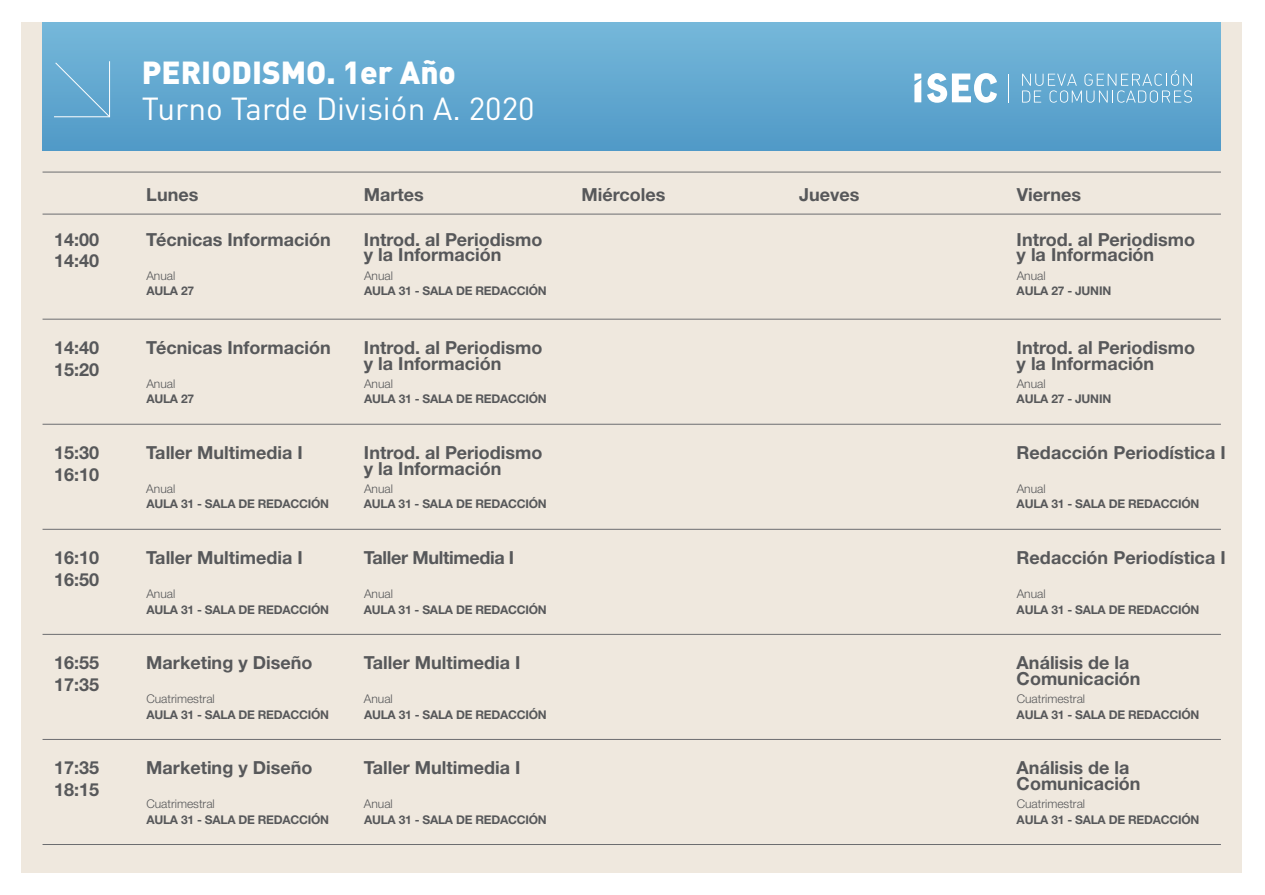
<style>
.page{position:relative;width:1265px;height:895px;background:#fff}
.page>*{position:absolute;margin:0;border:0;box-sizing:border-box;transform-origin:0 0}
.t1{font:31.5px "DIN Pro";color:#fff}
.t2{font:900 31.5px "DIN Pro";color:#fff}
.t3{font:700 18px/15.6px "Helvetica Neue LT Std";color:#57585a}
.t4{font:700 18px "Helvetica Neue LT Std";letter-spacing:-.02em;color:#57585a}
.t5{font:700 12px "Helvetica Neue LT Std";letter-spacing:-.02em;color:#57585a}
.t6{font:300 12px "Helvetica Neue LT Std";color:#57585a}
</style>
<div class="page">
<div style="left:21px;top:22px;width:1221px;height:850px;background:#efe8de"></div>
<div style="left:43px;top:22px;width:1177px;height:129px;background:linear-gradient(to bottom,#76b8da,#5099c7)"></div>
<svg style="left:1022px;top:70px;width:169px;height:33px;background:#78b4d6"></svg>
<svg style="left:1007px;top:74px;width:1px;height:28px"></svg>
<svg style="left:927px;top:73px;width:70px;height:30px;background:#b6d6e9"></svg>
<svg style="left:914px;top:74px;width:7px;height:28px"></svg>
<hr style="left:43px;top:172px;width:1177px;height:1px;background:#6c6d70">
<hr style="left:43px;top:214px;width:1177px;height:1px;background:#6c6d70">
<hr style="left:43px;top:319px;width:1177px;height:1px;background:#6c6d70">
<hr style="left:43px;top:424px;width:1177px;height:1px;background:#6c6d70">
<hr style="left:43px;top:529px;width:1177px;height:1px;background:#6c6d70">
<hr style="left:43px;top:634px;width:1177px;height:1px;background:#6c6d70">
<hr style="left:43px;top:739px;width:1177px;height:1px;background:#6c6d70">
<hr style="left:43px;top:844px;width:1177px;height:1px;background:#6c6d70">
<svg style="left:53px;top:60px;width:58px;height:58px;background:#6bacd2"></svg>
<h1 class="t2" style="left:142px;top:51px;width:315px">PERIODISMO. 1er Año</h1>
<h1 class="t1" style="left:142px;top:87px;width:394px">Turno Tarde División A. 2020</h1>
<p class="t3" style="left:146px;top:186px;width:54px">Lunes</p>
<p class="t3" style="left:364px;top:186px;width:61px">Martes</p>
<p class="t3" style="left:581px;top:186px;width:85px">Miércoles</p>
<p class="t3" style="left:799px;top:186px;width:62px">Jueves</p>
<p class="t3" style="left:1016px;top:186px;width:66px">Viernes</p>
<p class="t3" style="left:54px;top:228px;width:47px;line-height:21.6px">14:00<br>14:40</p>
<p class="t3" style="left:146px;top:231px;width:186px">Técnicas Información</p>
<p class="t6" style="left:146px;top:268px;width:30px">Anual</p>
<p class="t5" style="left:146px;top:283px;width:49px">AULA 27</p>
<p class="t3" style="left:54px;top:336px;width:47px;line-height:21.6px">14:40<br>15:20</p>
<p class="t3" style="left:146px;top:339px;width:186px">Técnicas Información</p>
<p class="t6" style="left:146px;top:376px;width:30px">Anual</p>
<p class="t5" style="left:146px;top:391px;width:49px">AULA 27</p>
<p class="t3" style="left:54px;top:441px;width:47px;line-height:21.6px">15:30<br>16:10</p>
<p class="t3" style="left:146px;top:444px;width:158px">Taller Multimedia I</p>
<p class="t6" style="left:146px;top:481px;width:30px">Anual</p>
<p class="t5" style="left:146px;top:496px;width:184px">AULA 31 - SALA DE REDACCIÓN</p>
<p class="t3" style="left:54px;top:546px;width:47px;line-height:21.6px">16:10<br>16:50</p>
<p class="t3" style="left:146px;top:549px;width:158px">Taller Multimedia I</p>
<p class="t6" style="left:146px;top:586px;width:30px">Anual</p>
<p class="t5" style="left:146px;top:601px;width:184px">AULA 31 - SALA DE REDACCIÓN</p>
<p class="t3" style="left:54px;top:651px;width:47px;line-height:21.6px">16:55<br>17:35</p>
<p class="t3" style="left:146px;top:654px;width:167px">Marketing y Diseño</p>
<p class="t6" style="left:146px;top:691px;width:70px">Cuatrimestral</p>
<p class="t5" style="left:146px;top:706px;width:184px">AULA 31 - SALA DE REDACCIÓN</p>
<p class="t3" style="left:54px;top:756px;width:47px;line-height:21.6px">17:35<br>18:15</p>
<p class="t3" style="left:146px;top:759px;width:167px">Marketing y Diseño</p>
<p class="t6" style="left:146px;top:796px;width:70px">Cuatrimestral</p>
<p class="t5" style="left:146px;top:811px;width:184px">AULA 31 - SALA DE REDACCIÓN</p>
<p class="t3" style="left:364px;top:231px;width:180px">Introd. al Periodismo y la Información</p>
<p class="t6" style="left:364px;top:268px;width:30px">Anual</p>
<p class="t5" style="left:364px;top:283px;width:184px">AULA 31 - SALA DE REDACCIÓN</p>
<p class="t3" style="left:364px;top:339px;width:180px">Introd. al Periodismo y la Información</p>
<p class="t6" style="left:364px;top:376px;width:30px">Anual</p>
<p class="t5" style="left:364px;top:391px;width:184px">AULA 31 - SALA DE REDACCIÓN</p>
<p class="t3" style="left:364px;top:444px;width:180px">Introd. al Periodismo y la Información</p>
<p class="t6" style="left:364px;top:481px;width:30px">Anual</p>
<p class="t5" style="left:364px;top:496px;width:184px">AULA 31 - SALA DE REDACCIÓN</p>
<p class="t4" style="left:364px;top:546px;width:152px">Taller Multimedia I</p>
<p class="t6" style="left:364px;top:586px;width:30px">Anual</p>
<p class="t5" style="left:364px;top:601px;width:184px">AULA 31 - SALA DE REDACCIÓN</p>
<p class="t3" style="left:364px;top:654px;width:158px">Taller Multimedia I</p>
<p class="t6" style="left:364px;top:691px;width:30px">Anual</p>
<p class="t5" style="left:364px;top:706px;width:184px">AULA 31 - SALA DE REDACCIÓN</p>
<p class="t3" style="left:364px;top:759px;width:158px">Taller Multimedia I</p>
<p class="t6" style="left:364px;top:796px;width:30px">Anual</p>
<p class="t5" style="left:364px;top:811px;width:184px">AULA 31 - SALA DE REDACCIÓN</p>
<p class="t3" style="left:1016px;top:231px;width:180px">Introd. al Periodismo y la Información</p>
<p class="t6" style="left:1016px;top:268px;width:30px">Anual</p>
<p class="t5" style="left:1016px;top:283px;width:96px">AULA 27 - JUNIN</p>
<p class="t3" style="left:1016px;top:339px;width:180px">Introd. al Periodismo y la Información</p>
<p class="t6" style="left:1016px;top:376px;width:30px">Anual</p>
<p class="t5" style="left:1016px;top:391px;width:96px">AULA 27 - JUNIN</p>
<p class="t3" style="left:1016px;top:444px;width:210px">Redacción Periodística I</p>
<p class="t6" style="left:1016px;top:481px;width:30px">Anual</p>
<p class="t5" style="left:1016px;top:496px;width:184px">AULA 31 - SALA DE REDACCIÓN</p>
<p class="t3" style="left:1016px;top:549px;width:210px">Redacción Periodística I</p>
<p class="t6" style="left:1016px;top:586px;width:30px">Anual</p>
<p class="t5" style="left:1016px;top:601px;width:184px">AULA 31 - SALA DE REDACCIÓN</p>
<p class="t3" style="left:1016px;top:654px;width:125px">Análisis de la<br>Comunicación</p>
<p class="t6" style="left:1016px;top:691px;width:70px">Cuatrimestral</p>
<p class="t5" style="left:1016px;top:706px;width:184px">AULA 31 - SALA DE REDACCIÓN</p>
<p class="t3" style="left:1016px;top:759px;width:125px">Análisis de la<br>Comunicación</p>
<p class="t6" style="left:1016px;top:796px;width:70px">Cuatrimestral</p>
<p class="t5" style="left:1016px;top:811px;width:184px">AULA 31 - SALA DE REDACCIÓN</p>
</div>
